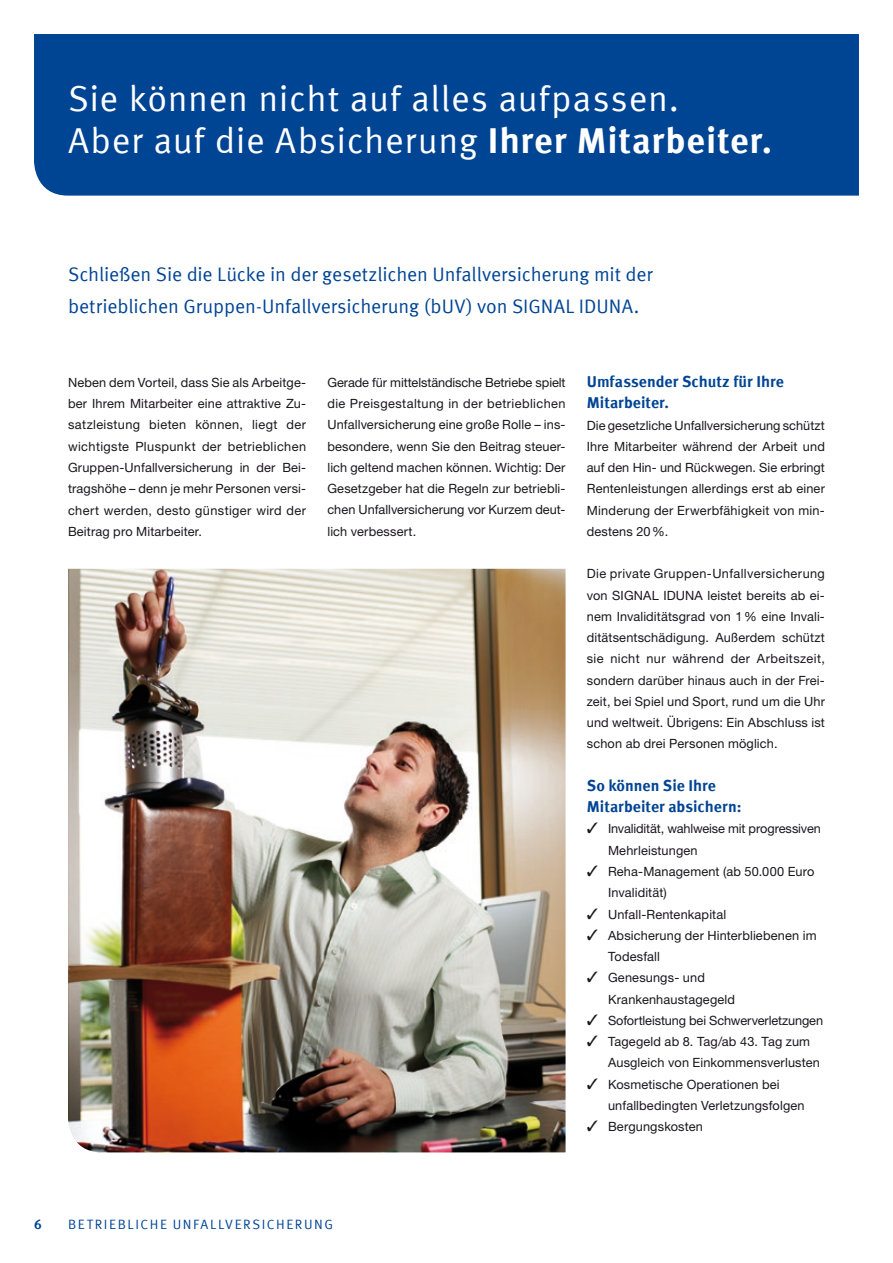
<style>
.page{position:relative;width:893px;height:1263px;background:#fff}
.page>*{position:absolute;margin:0;border:0;box-sizing:border-box;transform-origin:0 0}
.t1{font:36px/42.5px "Meta Offc Pro Norm";letter-spacing:.015em;color:#fff}
.t2{font:19.5px/32px "Meta Offc Pro Norm";letter-spacing:-.01em;color:#004494}
.t3{font:700 15.75px/21.3px "Meta Offc Pro";color:#004494}
.t4{font:13.5px "Meta Offc Pro Norm";letter-spacing:.115em;color:#004494}
.t5{font:700 13.5px "Meta Offc Pro";color:#004494}
.t6{font:12.75px/21.3px "Helvetica Neue LTW1 G";letter-spacing:.01em;color:#1a171c}
.t7{font:12.75px "Helvetica Neue LTW1 G";letter-spacing:-.01em;color:#1a171c}
.s1{font-family:"Meta Offc Pro";font-weight:700}
</style>
<div class="page">
<img style="left:68px;top:569px;width:498px;height:583px">
<div style="left:34px;top:34px;width:825px;height:162px;background:#004494"></div>
<h1 class="t1" style="left:68px;top:75px;width:706px">Sie können nicht auf alles aufpassen.<br>Aber auf die Absicherung <span class="s1">Ihrer Mitarbeiter.</span></h1>
<h2 class="t2" style="left:68px;top:257px;width:586px">Schließen Sie die Lücke in der gesetzlichen Unfallversicherung mit der betrieblichen Gruppen-Unfallversicherung (bUV) von SIGNAL IDUNA.</h2>
<p class="t6" style="left:68px;top:372px;width:240px;text-align:justify">Neben dem Vorteil, dass Sie als Arbeitge&shy;ber Ihrem Mitarbeiter eine attraktive Zu&shy;satzleistung bieten können, liegt der wichtigste Pluspunkt der betrieblichen Gruppen-Unfallversicherung in der Bei&shy;tragshöhe – denn je mehr Personen versi&shy;chert werden, desto günstiger wird der Beitrag pro Mitarbeiter.</p>
<p class="t6" style="left:327px;top:372px;width:240px;text-align:justify">Gerade für mittelständische Betriebe spielt die Preisgestaltung in der betrieblichen Unfallversicherung eine große Rolle – ins&shy;besondere, wenn Sie den Beitrag steuer&shy;lich geltend machen können. Wichtig: Der Gesetzgeber hat die Regeln zur betriebli&shy;chen Unfallversicherung vor Kurzem deut&shy;lich verbessert.</p>
<p class="t3" style="left:587px;top:370px;width:198px">Umfassender Schutz für Ihre<br>Mitarbeiter.</p>
<p class="t6" style="left:587px;top:414px;width:240px;text-align:justify">Die gesetzliche Unfallversicherung schützt Ihre Mitarbeiter während der Arbeit und auf den Hin- und Rückwegen. Sie erbringt Rentenleistungen allerdings erst ab einer Minderung der Erwerbfähigkeit von min&shy;destens 20%.</p>
<p class="t6" style="left:587px;top:563px;width:240px;text-align:justify">Die private Gruppen-Unfallversicherung von SIGNAL IDUNA leistet bereits ab ei&shy;nem Invaliditätsgrad von 1% eine Invali&shy;ditätsentschädigung. Außerdem schützt sie nicht nur während der Arbeitszeit, sondern darüber hinaus auch in der Frei&shy;zeit, bei Spiel und Sport, rund um die Uhr und weltweit. Übrigens: Ein Abschluss ist schon ab drei Personen möglich.</p>
<p class="t3" style="left:587px;top:774px;width:156px">So können Sie Ihre<br>Mitarbeiter absichern:</p>
<p class="t6" style="left:608px;top:818px;width:214px;text-indent:-21px">✓ Invalidität, wahlweise mit progressiven<br>Mehrleistungen</p>
<p class="t6" style="left:608px;top:861px;width:208px;text-indent:-21px">✓ Reha-Management (ab 50.000 Euro<br>Invalidität)</p>
<p class="t6" style="left:587px;top:903px;width:141px">✓ Unfall-Rentenkapital</p>
<p class="t6" style="left:608px;top:924px;width:210px;text-indent:-21px">✓ Absicherung der Hinterbliebenen im<br>Todesfall</p>
<p class="t6" style="left:608px;top:967px;width:128px;text-indent:-21px">✓ Genesungs- und<br>Krankenhaustagegeld</p>
<p class="t7" style="left:587px;top:1012px;width:238px">✓ Sofortleistung bei Schwerverletzungen</p>
<p class="t6" style="left:608px;top:1031px;width:213px;text-indent:-21px">✓ Tagegeld ab 8. Tag/ab 43. Tag zum<br>Ausgleich von Einkommensverlusten</p>
<p class="t6" style="left:608px;top:1073px;width:198px;text-indent:-21px">✓ Kosmetische Operationen bei unfallbedingten Verletzungsfolgen</p>
<p class="t6" style="left:587px;top:1116px;width:118px">✓ Bergungskosten</p>
<p class="t5" style="left:34px;top:1214px;width:9px">6</p>
<p class="t4" style="left:68px;top:1214px;width:266px">BETRIEBLICHE UNFALLVERSICHERUNG</p>
</div>
